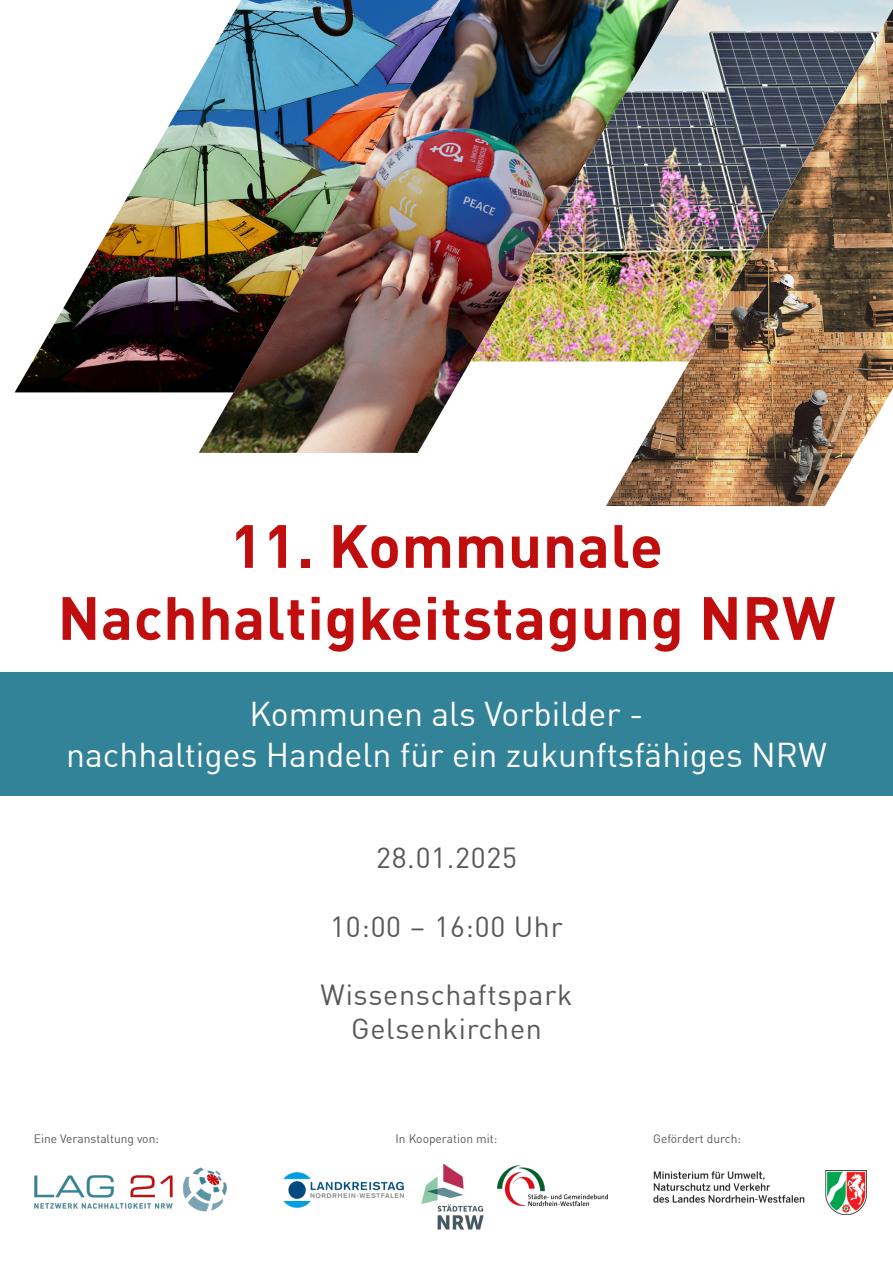
<style>
.page{position:relative;width:893px;height:1263px;background:#fff}
.page>*{position:absolute;margin:0;border:0;box-sizing:border-box;transform-origin:0 0}
.t1{font:700 60px "DIN Offc";letter-spacing:.01em;color:#c00d0d}
.t2{font:33.75px "DIN Offc";color:#fff}
.t3{font:28.5px "DIN Offc";letter-spacing:.025em;color:#57585a}
.t4{font:12px "DIN Offc";color:#57585a}
</style>
<div class="page">
<img style="left:199px;top:0;width:407px;height:453px">
<img style="left:470px;top:0;width:423px;height:361px">
<img style="left:606px;top:9px;width:287px;height:497px">
<img style="left:15px;top:0;width:445px;height:392px">
<img style="left:653px;top:1170px;width:213px;height:44px">
<img style="left:34px;top:1167px;width:193px;height:45px">
<div style="left:0;top:672px;width:893px;height:123px;background:#338398"></div>
<img style="left:498px;top:1165px;width:110px;height:41px">
<img style="left:421px;top:1163px;width:63px;height:67px">
<img style="left:284px;top:1172px;width:120px;height:36px">
<p class="t1" style="left:230px;top:507px;width:434px">11. Kommunale</p>
<p class="t1" style="left:58px;top:579px;width:779px">Nachhaltigkeitstagung NRW</p>
<p class="t2" style="left:249px;top:693px;width:395px">Kommunen als Vorbilder -</p>
<p class="t2" style="left:66px;top:733px;width:762px">nachhaltiges Handeln für ein zukunftsfähiges NRW</p>
<p class="t3" style="left:376px;top:840px;width:142px">28.01.2025</p>
<p class="t3" style="left:330px;top:908px;width:234px">10:00 – 16:00 Uhr</p>
<p class="t3" style="left:321px;top:977px;width:253px">Wissenschaftspark</p>
<p class="t3" style="left:351px;top:1011px;width:192px">Gelsenkirchen</p>
<p class="t4" style="left:34px;top:1131px;width:127px">Eine Veranstaltung von:</p>
<p class="t4" style="left:396px;top:1131px;width:103px">In Kooperation mit:</p>
<p class="t4" style="left:653px;top:1131px;width:89px">Gefördert durch:</p>
</div>
